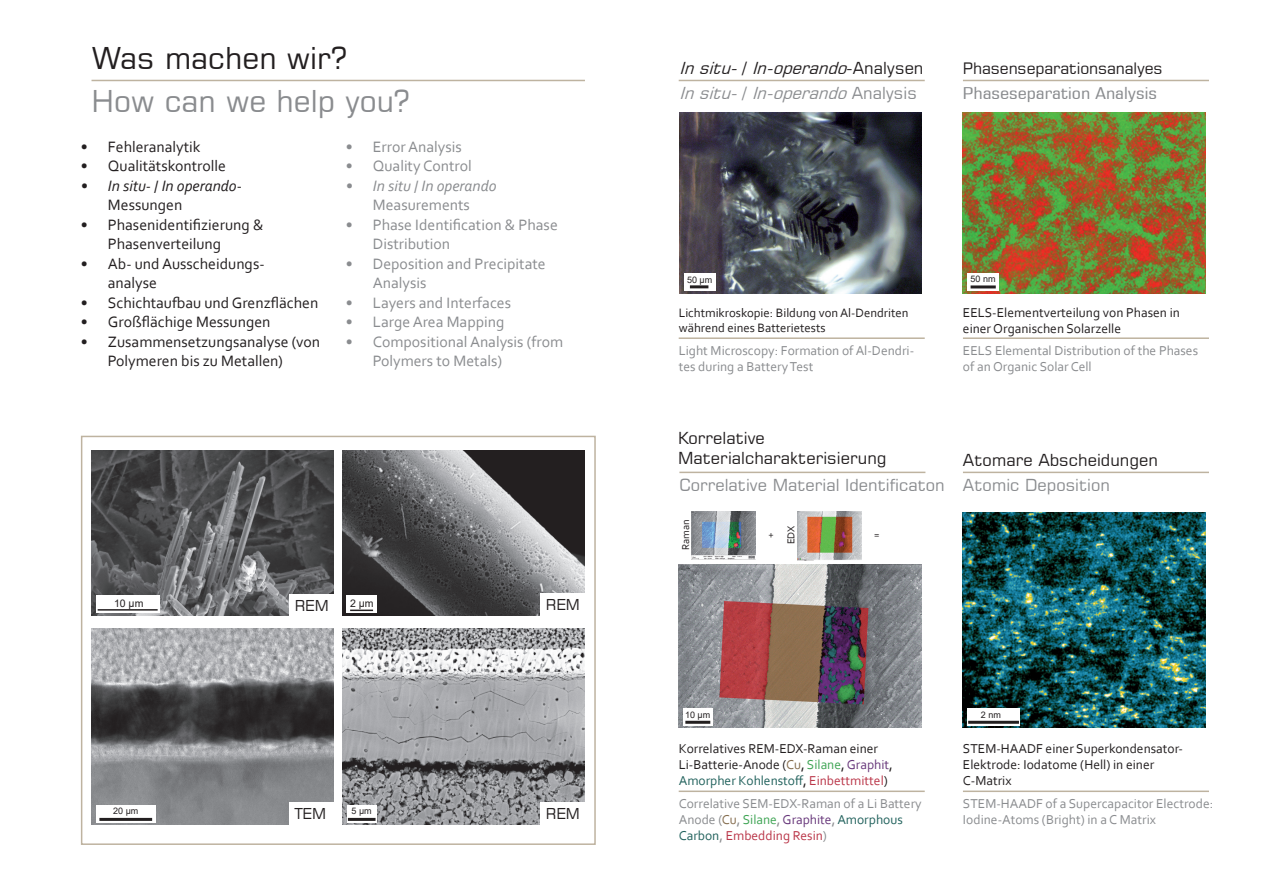
<style>
.page{position:relative;width:1263px;height:893px;background:#fff}
.page>*{position:absolute;margin:0;border:0;box-sizing:border-box;transform-origin:0 0}
.t1{font:30px "Square 721 BT";color:#8a8c8f}
.t2{font:30px "Square 721 BT";color:#231f20}
.t3{font:16.5px/19.8px "Square 721 BT";color:#231f20}
.t4{font:16.5px "Square 721 BT";color:#8a8c8f}
.t5{font:italic 16.5px "Square 721 BT";color:#231f20}
.t6{font:italic 16.5px "Square 721 BT";color:#8a8c8f}
.t7{font:condensed 16.5px "Square 721 BT";color:#8a8c8f;scale:1.3 1}
.t8{font:15.75px/19.5px "Corbel";color:#231f20}
.t9{font:15.75px/19.5px "Corbel";color:#8a8c8f}
.t10{font:italic 15.75px/19.5px "Corbel";color:#8a8c8f;text-align:center}
.t11{font:italic 15.75px/19.5px "Corbel";color:#231f20}
.t12{font:15.75px "Square 721 BT";letter-spacing:-.01em;color:#231f20}
.t13{font:15px "Square 721 BT";color:#231f20}
.t14{font:13.5px/16.2px "Corbel";color:#8a8c8f}
.t15{font:13.5px/16.2px "Corbel";color:#231f20}
.t16{font:12.75px/15.3px "Corbel";color:#231f20}
.t17{font:10.5px "Corbel";color:#231f20}
.t18{font:10.5px "Arial";color:#231f20}
.t19{font:9px "Arial";color:#231f20}
.s1{font-style:normal}
.s2{color:#856d4e}
.s3{color:#40a555}
.s4{color:#68387b}
.s5{color:#22625d}
.s6{color:#ba3649}
</style>
<div class="page">
<div style="left:81px;top:436px;width:515px;height:409px;border:2px solid #beb3a0"></div>
<hr style="left:92px;top:80px;width:493px;height:1px;background:#beb3a0">
<hr style="left:679px;top:80px;width:246px;height:1px;background:#beb3a0">
<hr style="left:679px;top:472px;width:246px;height:1px;background:#beb3a0">
<hr style="left:963px;top:472px;width:246px;height:1px;background:#beb3a0">
<hr style="left:963px;top:80px;width:246px;height:1px;background:#beb3a0">
<hr style="left:679px;top:337px;width:246px;height:2px;background:#beb3a0">
<hr style="left:963px;top:337px;width:246px;height:2px;background:#beb3a0">
<hr style="left:963px;top:790px;width:246px;height:2px;background:#beb3a0">
<hr style="left:679px;top:790px;width:246px;height:2px;background:#beb3a0">
<img style="left:92px;top:451px;width:242px;height:164px">
<img style="left:343px;top:451px;width:242px;height:164px">
<img style="left:692px;top:512px;width:63px;height:48px">
<img style="left:798px;top:512px;width:63px;height:49px">
<img style="left:92px;top:628px;width:242px;height:197px">
<img style="left:963px;top:112px;width:242px;height:181px">
<img style="left:963px;top:512px;width:242px;height:216px">
<img style="left:679px;top:112px;width:243px;height:181px">
<img style="left:679px;top:565px;width:242px;height:163px">
<img style="left:343px;top:628px;width:242px;height:197px">
<div style="left:96px;top:596px;width:64px;height:17px;background:#fff"></div>
<hr style="left:98px;top:609px;width:60px;height:2px;background:#231f20">
<div style="left:96px;top:805px;width:60px;height:17px;background:#fff"></div>
<hr style="left:99px;top:818px;width:53px;height:3px;background:#231f20">
<div style="left:347px;top:596px;width:30px;height:17px;background:#fff"></div>
<svg style="left:350px;top:610px;width:23px;height:1px"></svg>
<div style="left:347px;top:805px;width:30px;height:17px;background:#fff"></div>
<hr style="left:348px;top:818px;width:27px;height:3px;background:#231f20">
<div style="left:684px;top:273px;width:32px;height:17px;background:#fff"></div>
<hr style="left:690px;top:285px;width:18px;height:3px;background:#231f20">
<div style="left:967px;top:274px;width:32px;height:17px;background:#fff"></div>
<hr style="left:970px;top:285px;width:26px;height:3px;background:#231f20">
<div style="left:967px;top:708px;width:53px;height:17px;background:#fff"></div>
<hr style="left:968px;top:721px;width:51px;height:3px;background:#231f20">
<div style="left:683px;top:708px;width:30px;height:17px;background:#fff"></div>
<hr style="left:685px;top:721px;width:25px;height:3px;background:#231f20">
<div style="left:540px;top:593px;width:45px;height:23px;background:#fff"></div>
<div style="left:540px;top:802px;width:45px;height:23px;background:#fff"></div>
<div style="left:289px;top:802px;width:45px;height:23px;background:#fff"></div>
<div style="left:289px;top:594px;width:45px;height:22px;background:#fff"></div>
<h1 class="t2" style="left:92px;top:40px;width:257px">Was machen wir?</h1>
<h1 class="t1" style="left:92px;top:83px;width:319px">How can we help you?</h1>
<p class="t8" style="left:81px;top:137px;width:121px">• Fehleranalytik</p>
<p class="t8" style="left:81px;top:156px;width:147px">• Qualitätskontrolle</p>
<p class="t11" style="left:108px;top:176px;width:136px;text-indent:-27px">• In situ- <span class="s1">/</span> In operando<span class="s1">-<br>Messungen</span></p>
<p class="t8" style="left:108px;top:215px;width:157px;text-indent:-27px">• Phasenidentifizierung &amp;<br>Phasenverteilung</p>
<p class="t8" style="left:108px;top:254px;width:158px;text-indent:-27px">• Ab- und Ausscheidungs&shy;analyse</p>
<p class="t8" style="left:81px;top:293px;width:239px">• Schichtaufbau und Grenzflächen</p>
<p class="t8" style="left:81px;top:312px;width:191px">• Großflächige Messungen</p>
<p class="t8" style="left:108px;top:332px;width:214px;text-indent:-27px">• Zusammensetzungsanalyse (von<br>Polymeren bis zu Metallen)</p>
<p class="t9" style="left:346px;top:137px;width:117px">• Error Analysis</p>
<p class="t9" style="left:346px;top:156px;width:128px">• Quality Control</p>
<p class="t10" style="left:346px;top:176px;width:152px">• In situ <span class="s1">/</span> In operando<br><span class="s1">Measurements</span></p>
<p class="t9" style="left:373px;top:215px;width:186px;text-indent:-27px">• Phase Identification &amp; Phase<br>Distribution</p>
<p class="t9" style="left:373px;top:254px;width:174px;text-indent:-27px">• Deposition and Precipitate<br>Analysis</p>
<p class="t9" style="left:346px;top:293px;width:167px">• Layers and Interfaces</p>
<p class="t9" style="left:346px;top:312px;width:160px">• Large Area Mapping</p>
<p class="t9" style="left:373px;top:332px;width:192px;text-indent:-27px">• Compositional Analysis (from<br>Polymers to Metals)</p>
<p class="t18" style="left:114px;top:596px;width:31px">10 µm</p>
<p class="t19" style="left:113px;top:805px;width:27px">20 µm</p>
<p class="t13" style="left:295px;top:596px;width:36px">REM</p>
<p class="t18" style="left:350px;top:596px;width:25px">2 µm</p>
<p class="t13" style="left:546px;top:595px;width:36px">REM</p>
<p class="t19" style="left:351px;top:805px;width:22px">5 µm</p>
<p class="t13" style="left:295px;top:804px;width:33px">TEM</p>
<p class="t13" style="left:546px;top:804px;width:36px">REM</p>
<p class="t5" style="left:679px;top:58px;width:246px">Insitu-<span class="s1">/</span> In-operando<span class="s1">- A n a l y s e n</span></p>
<p class="t6" style="left:679px;top:83px;width:239px">Insitu-<span class="s1">/</span> In-operando<span class="s1">A n a l y s i s</span></p>
<p class="t12" style="left:963px;top:58px;width:201px">Phasenseparationsanalyes</p>
<p class="t7" style="left:963px;top:83px;width:151px">Phaseseparation Analysis</p>
<p class="t19" style="left:687px;top:274px;width:27px">50 µm</p>
<p class="t19" style="left:970px;top:273px;width:27px">50 nm</p>
<p class="t16" style="left:679px;top:304px;width:231px">Lichtmikroskopie: Bildung von Al-Dendriten während eines Batterietests</p>
<p class="t14" style="left:679px;top:342px;width:237px">Light Microscopy: Formation of Al-Dendri&shy;tes during a Battery Test</p>
<p class="t15" style="left:963px;top:304px;width:218px">EELS-Elementverteilung von Phasen in einer Organischen Solarzelle</p>
<p class="t14" style="left:963px;top:342px;width:237px">EELS Elemental Distribution of the Phases of an Organic Solar Cell</p>
<p class="t3" style="left:678px;top:428px;width:210px">Korrelative<br>Materialcharakterisierung</p>
<p class="t4" style="left:679px;top:475px;width:267px">Correlative Material Identificaton</p>
<p class="t17" style="left:679px;top:550px;width:32px;rotate:-90deg">Raman</p>
<p class="t17" style="left:784px;top:544px;width:20px;rotate:-90deg">EDX</p>
<p class="t17" style="left:769px;top:528px;width:7px">+</p>
<p class="t17" style="left:874px;top:528px;width:7px">=</p>
<p class="t3" style="left:963px;top:450px;width:196px">Atomare Abscheidungen</p>
<p class="t4" style="left:963px;top:475px;width:149px">Atomic Deposition</p>
<p class="t19" style="left:685px;top:709px;width:27px">10 µm</p>
<p class="t19" style="left:981px;top:708px;width:22px">2 nm</p>
<p class="t15" style="left:679px;top:740px;width:215px">Korrelatives REM-EDX-Raman einer<br>Li-Batterie-Anode (<span class="s2">Cu</span>, <span class="s3">Silane</span>, <span class="s4">Graphit</span>,<br><span class="s5">Amorpher Kohlenstoff</span>, <span class="s6">Einbettmittel</span>)</p>
<p class="t14" style="left:679px;top:795px;width:244px">Correlative SEM-EDX-Raman of a Li Battery<br>Anode (<span class="s2">Cu</span>, <span class="s3">Silane</span>, <span class="s4">Graphite</span>, <span class="s5">Amorphous<br>Carbon</span>, <span class="s6">Embedding Resin</span>)</p>
<p class="t15" style="left:963px;top:740px;width:222px">STEM-HAADF einer Superkondensator-<br>Elektrode: Iodatome (Hell) in einer<br>C-Matrix</p>
<p class="t14" style="left:963px;top:795px;width:252px">STEM-HAADF of a Supercapacitor Electrode:<br>Iodine-Atoms (Bright) in a C Matrix</p>
</div>
